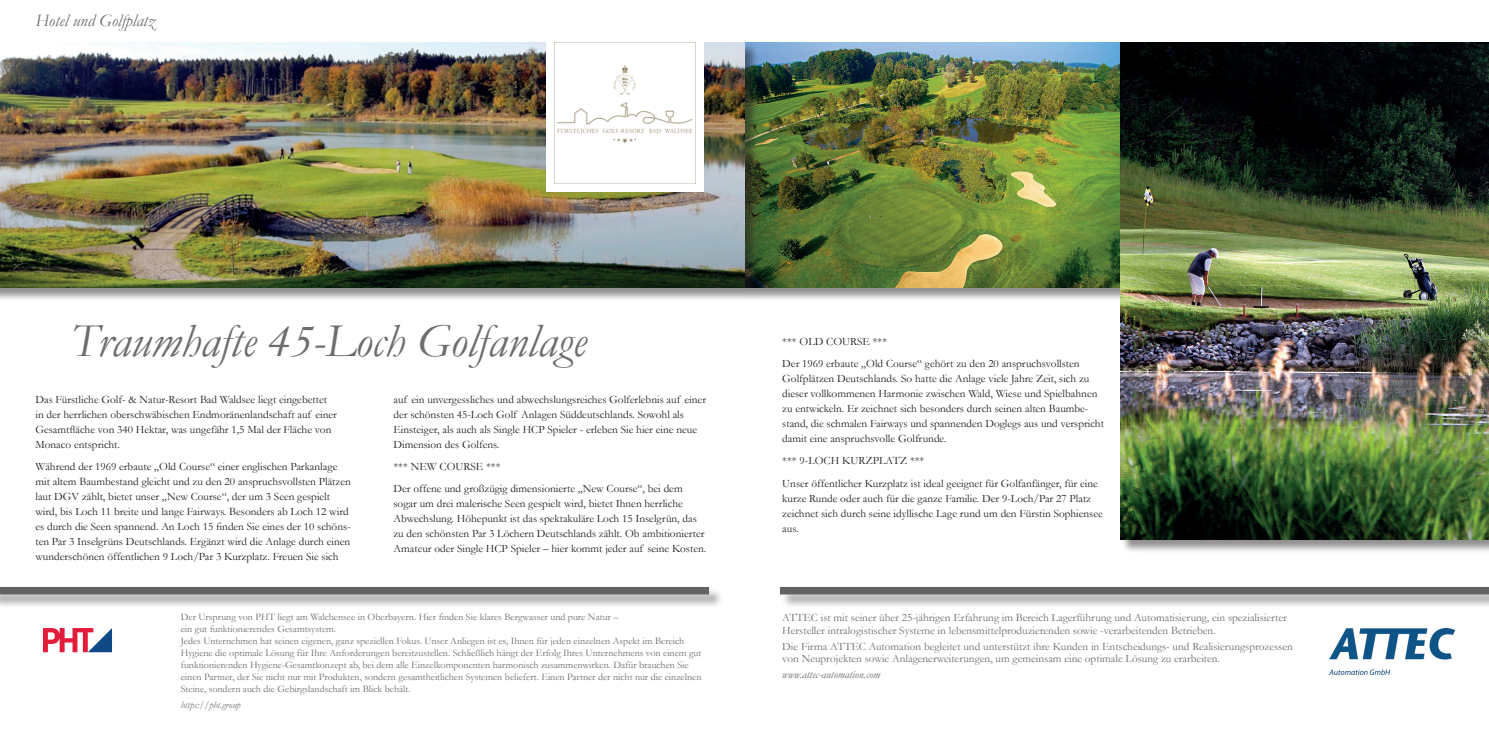
<style>
.page{position:relative;width:1489px;height:745px;background:#fff}
.page>*{position:absolute;margin:0;border:0;box-sizing:border-box;transform-origin:0 0}
.t1{font:italic 47.5px "Garamond";color:#6c6d70}
.t2{font:italic 17.5px "Garamond";color:#6c6d70}
.t3{font:11.25px/15px "Garamond";color:#231f20}
.t4{font:11.25px/12.5px "Garamond";color:#6c6d70}
.t5{font:italic 11.25px "Garamond";color:#6c6d70}
.t6{font:10px/12px "Garamond";color:#6c6d70}
.t7{font:italic 10px "Garamond";color:#6c6d70}
</style>
<div class="page">
<div style="left:745px;top:43px;width:393px;height:258px;background:#231f20;opacity:.5"></div>
<img style="left:759px;top:43px;width:361px;height:244px">
<div style="left:0;top:587px;width:723px;height:21px;background:#231f20;opacity:.4"></div>
<div style="left:0;top:586px;width:709px;height:8px;background:#636366"></div>
<div style="left:780px;top:587px;width:708px;height:21px;background:#231f20;opacity:.4"></div>
<div style="left:780px;top:586px;width:708px;height:8px;background:#636366"></div>
<div style="left:0;top:43px;width:759px;height:258px;background:#231f20;opacity:.5"></div>
<img style="left:0;top:43px;width:744px;height:244px">
<div style="left:1120px;top:43px;width:368px;height:510px;background:#231f20;opacity:.5"></div>
<img style="left:1120px;top:43px;width:368px;height:496px">
<div style="left:546px;top:34px;width:157px;height:158px;background:#fff"></div>
<img style="left:554px;top:43px;width:139px;height:140px">
<img style="left:1329px;top:628px;width:125px;height:46px">
<svg style="left:43px;top:628px;width:69px;height:23px"></svg>
<h2 class="t2" style="left:35px;top:8px;width:121px">Hotel und Golfplatz</h2>
<h1 class="t1" style="left:71px;top:308px;width:517px">Traumhafte 45-Loch Golfanlage</h1>
<p class="t3" style="left:35px;top:391px;width:303px">Das Fürstliche Golf- &amp; Natur-Resort Bad Waldsee liegt eingebettet in der herrlichen oberschwäbischen Endmoränenlandschaft auf einer Gesamtfläche von 340 Hektar, was ungefähr 1,5 Mal der Fläche von Monaco entspricht.</p>
<p class="t3" style="left:35px;top:458px;width:317px">Während der 1969 erbaute „Old Course“ einer englischen Parkanlage mit altem Baumbestand gleicht und zu den 20 anspruchsvollsten Plätzen laut DGV zählt, bietet unser „New Course“, der um 3 Seen gespielt wird, bis Loch 11 breite und lange Fairways. Besonders ab Loch 12 wird es durch die Seen spannend. An Loch 15 finden Sie eines der 10 schöns&shy;ten Par 3 Inselgrüns Deutschlands. Ergänzt wird die Anlage durch einen wunderschönen öffentlichen 9 Loch/Par 3 Kurzplatz. Freuen Sie sich</p>
<p class="t3" style="left:393px;top:391px;width:314px">auf ein unvergessliches und abwechslungsreiches Golferlebnis auf einer der schönsten 45-Loch Golf Anlagen Süddeutschlands. Sowohl als Einsteiger, als auch als Single HCP Spieler - erleben Sie hier eine neue Dimension des Golfens.</p>
<p class="t3" style="left:393px;top:455px;width:291px;line-height:22.1px">*** NEW COURSE ***<br>Der offene und großzügig dimensionierte „New Course“, bei dem</p>
<p class="t3" style="left:393px;top:496px;width:314px">sogar um drei malerische Seen gespielt wird, bietet Ihnen herrliche Abwechslung. Höhepunkt ist das spektakuläre Loch 15 Inselgrün, das zu den schönsten Par 3 Löchern Deutschlands zählt. Ob ambitionierter Amateur oder Single HCP Spieler – hier kommt jeder auf seine Kosten.</p>
<p class="t6" style="left:181px;top:610px;width:522px">Der Ursprung von PHT liegt am Walchensee in Oberbayern. Hier finden Sie klares Bergwasser und pure Natur –<br>ein gut funktionierendes Gesamtsystem.<br>Jedes Unternehmen hat seinen eigenen, ganz speziellen Fokus. Unser Anliegen ist es, Ihnen für jeden einzelnen Aspekt im Bereich Hygiene die optimale Lösung für Ihre Anforderungen bereitzustellen. Schließlich hängt der Erfolg Ihres Unternehmens von einem gut funktionierenden Hygiene-Gesamtkonzept ab, bei dem alle Einzelkomponenten harmonisch zusammenwirken. Dafür brauchen Sie einen Partner, der Sie nicht nur mit Produkten, sondern gesamtheitlichen Systemen beliefert. Einen Partner der nicht nur die einzelnen Steine, sondern auch die Gebirgslandschaft im Blick behält.</p>
<p class="t7" style="left:181px;top:697px;width:61px">https://pht.group</p>
<p class="t3" style="left:782px;top:330px;width:299px;line-height:22.1px">*** OLD COURSE ***<br>Der 1969 erbaute „Old Course“ gehört zu den 20 anspruchsvollsten</p>
<p class="t3" style="left:782px;top:370px;width:323px">Golfplätzen Deutschlands. So hatte die Anlage viele Jahre Zeit, sich zu dieser vollkommenen Harmonie zwischen Wald, Wiese und Spielbahnen zu entwickeln. Er zeichnet sich besonders durch seinen alten Baumbe&shy;stand, die schmalen Fairways und spannenden Doglegs aus und verspricht damit eine anspruchsvolle Golfrunde.</p>
<p class="t3" style="left:782px;top:449px;width:317px;line-height:22.1px">*** 9-LOCH KURZPLATZ ***<br>Unser öffentlicher Kurzplatz ist ideal geeignet für Golfanfänger, für eine</p>
<p class="t3" style="left:782px;top:490px;width:322px">kurze Runde oder auch für die ganze Familie. Der 9-Loch/Par 27 Platz zeichnet sich durch seine idyllische Lage rund um den Fürstin Sophiensee aus.</p>
<p class="t4" style="left:782px;top:610px;width:506px">ATTEC ist mit seiner über 25-jährigen Erfahrung im Bereich Lagerführung und Automatisierung, ein spezialisierter<br>Hersteller intralogistischer Systeme in lebensmittelproduzierenden sowie -verarbeitenden Betrieben.</p>
<p class="t4" style="left:782px;top:639px;width:512px">Die Firma ATTEC Automation begleitet und unterstützt ihre Kunden in Entscheidungs- und Realisierungsprozessen von Neuprojekten sowie Anlagenerweiterungen, um gemeinsam eine optimale Lösung zu erarbeiten.</p>
<p class="t5" style="left:782px;top:666px;width:99px">www.attec-automation.com</p>
</div>
